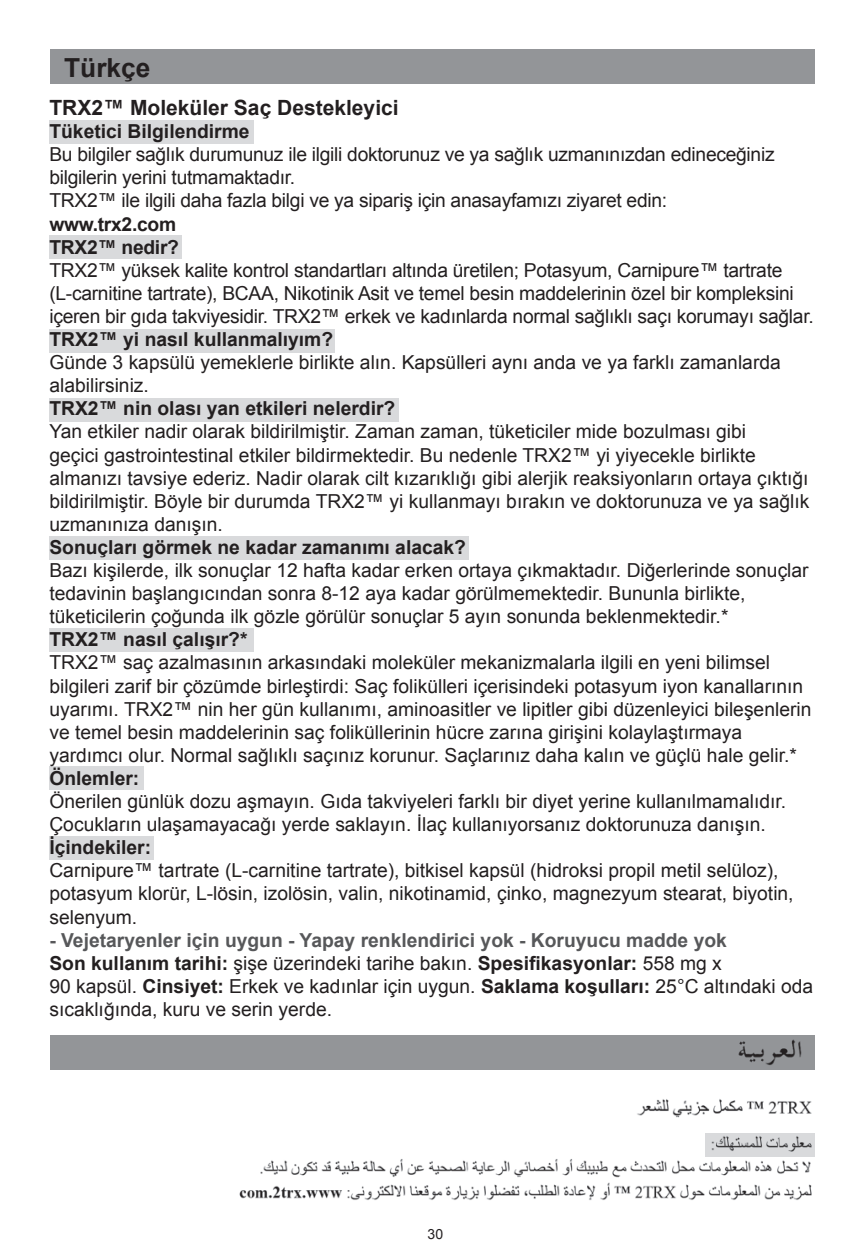
<style>
.page{position:relative;width:864px;height:1260px;background:#fff}
.page>*{position:absolute;margin:0;border:0;box-sizing:border-box;transform-origin:0 0}
.t1{font:700 26.25px "Arial";color:#231f20}
.t2{font:700 21px "Arial";color:#231f20}
.t3{font:19.25px/23.1px "Arial";color:#231f20}
.t4{font:700 19.25px/23.1px "Arial";color:#231f20}
.t5{font:14px "Arial";color:#231f20}
.s1{font-weight:700;color:#57585a}
.s2{font-weight:700}
</style>
<div class="page">
<div style="left:49px;top:120px;width:204px;height:24px;background:#d9dadc"></div>
<div style="left:49px;top:235px;width:133px;height:24px;background:#d9dadc"></div>
<div style="left:49px;top:329px;width:285px;height:24px;background:#d9dadc"></div>
<div style="left:49px;top:398px;width:349px;height:24px;background:#d9dadc"></div>
<div style="left:49px;top:536px;width:419px;height:24px;background:#d9dadc"></div>
<div style="left:49px;top:628px;width:204px;height:24px;background:#d9dadc"></div>
<div style="left:49px;top:766px;width:95px;height:24px;background:#d9dadc"></div>
<div style="left:49px;top:836px;width:105px;height:24px;background:#d9dadc"></div>
<img style="left:239px;top:1099px;width:573px;height:101px">
<img style="left:705px;top:1133px;width:109px;height:24px">
<div style="left:50px;top:1035px;width:764px;height:35px;background:#939598"></div>
<img style="left:738px;top:1039px;width:64px;height:26px">
<div style="left:50px;top:50px;width:764px;height:34px;background:#939598"></div>
<h1 class="t1" style="left:64px;top:50px;width:88px">Türkçe</h1>
<p class="t2" style="left:49px;top:94px;width:350px">TRX2™ Moleküler Saç Destekleyici</p>
<p class="t4" style="left:49px;top:120px;width:202px">Tüketici Bilgilendirme</p>
<p class="t3" style="left:49px;top:143px;width:726px">Bu bilgiler sağlık durumunuz ile ilgili doktorunuz ve ya sağlık uzmanınızdan edineceğiniz bilgilerin yerini tutmamaktadır.<br>TRX2™ ile ilgili daha fazla bilgi ve ya sipariş için anasayfamızı ziyaret edin:</p>
<p class="t4" style="left:49px;top:213px;width:131px">www.trx2.com<br>TRX2™ nedir?</p>
<p class="t3" style="left:49px;top:259px;width:765px">TRX2™ yüksek kalite kontrol standartları altında üretilen; Potasyum, Carnipure™ tartrate (L-carnitine tartrate), BCAA, Nikotinik Asit ve temel besin maddelerinin özel bir kompleksini içeren bir gıda takviyesidir. TRX2™ erkek ve kadınlarda normal sağlıklı saçı korumayı sağlar.</p>
<p class="t4" style="left:49px;top:328px;width:285px">TRX2™ yi nasıl kullanmalıyım?</p>
<p class="t3" style="left:49px;top:351px;width:732px">Günde 3 kapsülü yemeklerle birlikte alın. Kapsülleri aynı anda ve ya farklı zamanlarda alabilirsiniz.</p>
<p class="t4" style="left:49px;top:398px;width:347px">TRX2™ nin olası yan etkileri nelerdir?</p>
<p class="t3" style="left:49px;top:420px;width:761px">Yan etkiler nadir olarak bildirilmiştir. Zaman zaman, tüketiciler mide bozulması gibi<br>geçici gastrointestinal etkiler bildirmektedir. Bu nedenle TRX2™ yi yiyecekle birlikte almanızı tavsiye ederiz. Nadir olarak cilt kızarıklığı gibi alerjik reaksiyonların ortaya çıktığı bildirilmiştir. Böyle bir durumda TRX2™ yi kullanmayı bırakın ve doktorunuza ve ya sağlık uzmanınıza danışın.</p>
<p class="t4" style="left:49px;top:536px;width:418px">Sonuçları görmek ne kadar zamanımı alacak?</p>
<p class="t3" style="left:49px;top:559px;width:760px">Bazı kişilerde, ilk sonuçlar 12 hafta kadar erken ortaya çıkmaktadır. Diğerlerinde sonuçlar tedavinin başlangıcından sonra 8-12 aya kadar görülmemektedir. Bununla birlikte, tüketicilerin çoğunda ilk gözle görülür sonuçlar 5 ayın sonunda beklenmektedir.*</p>
<p class="t4" style="left:49px;top:629px;width:199px">TRX2™ nasıl çalışır?*</p>
<p class="t3" style="left:49px;top:651px;width:763px">TRX2™ saç azalmasının arkasındaki moleküler mekanizmalarla ilgili en yeni bilimsel bilgileri zarif bir çözümde birleştirdi: Saç folikülleri içerisindeki potasyum iyon kanallarının uyarımı. TRX2™ nin her gün kullanımı, aminoasitler ve lipitler gibi düzenleyici bileşenlerin ve temel besin maddelerinin saç foliküllerinin hücre zarına girişini kolaylaştırmaya yardımcı olur. Normal sağlıklı saçınız korunur. Saçlarınız daha kalın ve güçlü hale gelir.*</p>
<p class="t4" style="left:49px;top:767px;width:91px">Önlemler:</p>
<p class="t3" style="left:49px;top:790px;width:738px">Önerilen günlük dozu aşmayın. Gıda takviyeleri farklı bir diyet yerine kullanılmamalıdır.<br>Çocukların ulaşamayacağı yerde saklayın. İlaç kullanıyorsanız doktorunuza danışın.</p>
<p class="t4" style="left:49px;top:837px;width:103px">İçindekiler:</p>
<p class="t3" style="left:49px;top:859px;width:745px">Carnipure™ tartrate (L-carnitine tartrate), bitkisel kapsül (hidroksi propil metil selüloz), potasyum klorür, L-lösin, izolösin, valin, nikotinamid, çinko, magnezyum stearat, biyotin, selenyum.</p>
<p class="t3" style="left:49px;top:929px;width:765px"><span class="s1">- Vejetaryenler için uygun - Yapay renklendirici yok - Koruyucu madde yok<br></span><span class="s2">Son kullanım tarihi:</span> şişe üzerindeki tarihe bakın. <span class="s2">Spesifikasyonlar:</span> 558 mg x<br>90 kapsül. <span class="s2">Cinsiyet:</span> Erkek ve kadınlar için uygun. <span class="s2">Saklama koşulları:</span> 25°C altındaki oda sıcaklığında, kuru ve serin yerde.</p>
<p class="t5" style="left:427px;top:1225px;width:17px">30</p>
</div>
